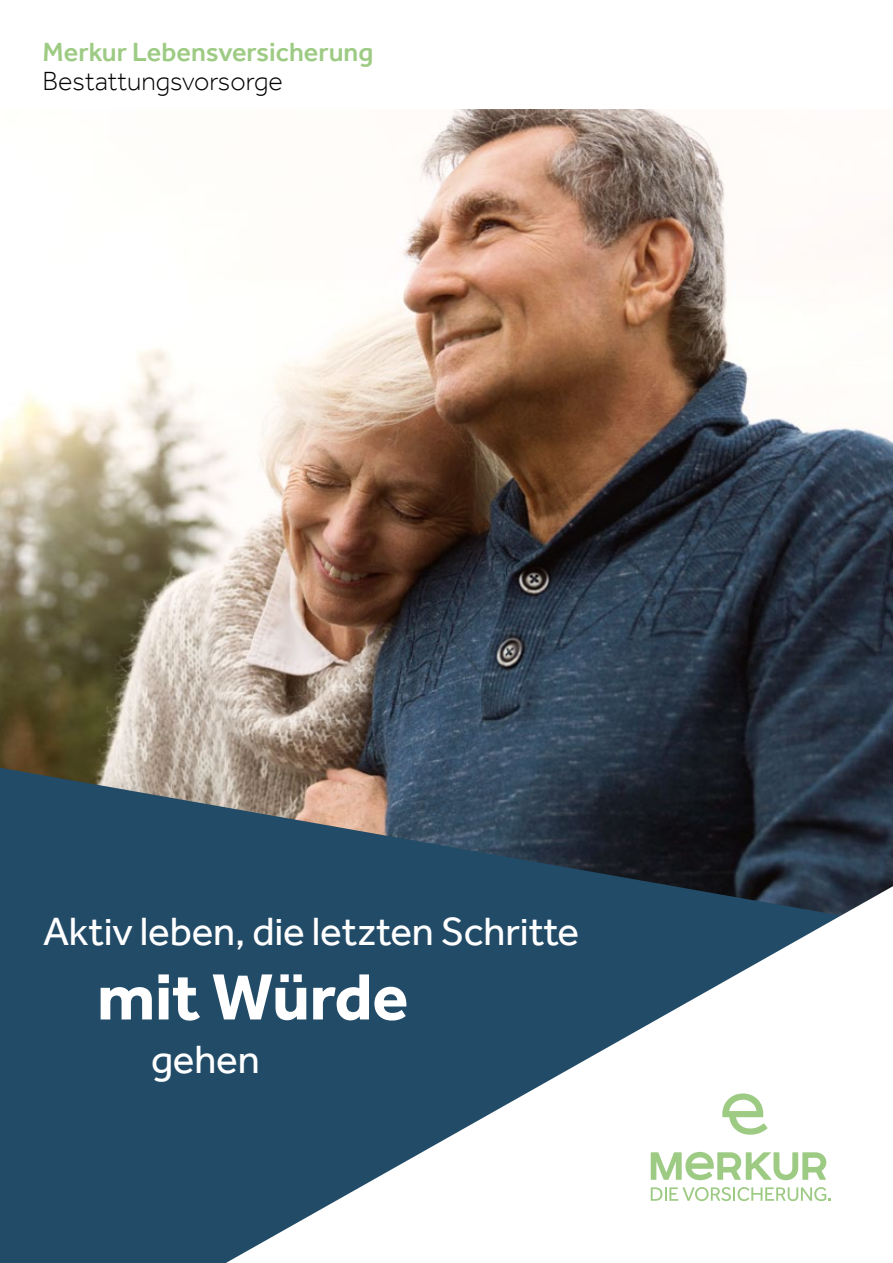
<style>
.page{position:relative;width:893px;height:1263px;background:#fff}
.page>*{position:absolute;margin:0;border:0;box-sizing:border-box;transform-origin:0 0}
.t1{font:700 67.5px "Effra";letter-spacing:-.005em;color:#fff}
.t2{font:40.5px "Effra";letter-spacing:-.005em;color:#fff}
.t3{font:500 27px "Effra";color:#9ecb84}
.t4{font:300 27px "Effra";color:#000}
</style>
<div class="page">
<img style="left:0;top:109px;width:893px;height:659px">
<svg style="left:0;top:768px;width:893px;height:495px;background:#2c485d"></svg>
<svg style="left:226px;top:886px;width:667px;height:377px;fill:#224b68"></svg>
<svg style="left:722px;top:1093px;width:46px;height:42px"></svg>
<svg style="left:651px;top:1152px;width:175px;height:28px"></svg>
<svg style="left:651px;top:1187px;width:180px;height:14px"></svg>
<p class="t3" style="left:43px;top:35px;width:332px">Merkur Lebensversicherung</p>
<p class="t4" style="left:43px;top:66px;width:242px">Bestattungsvorsorge</p>
<p class="t2" style="left:43px;top:908px;width:538px">Aktiv leben, die letzten Schritte</p>
<h1 class="t1" style="left:97px;top:956px;width:313px">mit Würde</h1>
<p class="t2" style="left:151px;top:1036px;width:110px">gehen</p>
</div>
